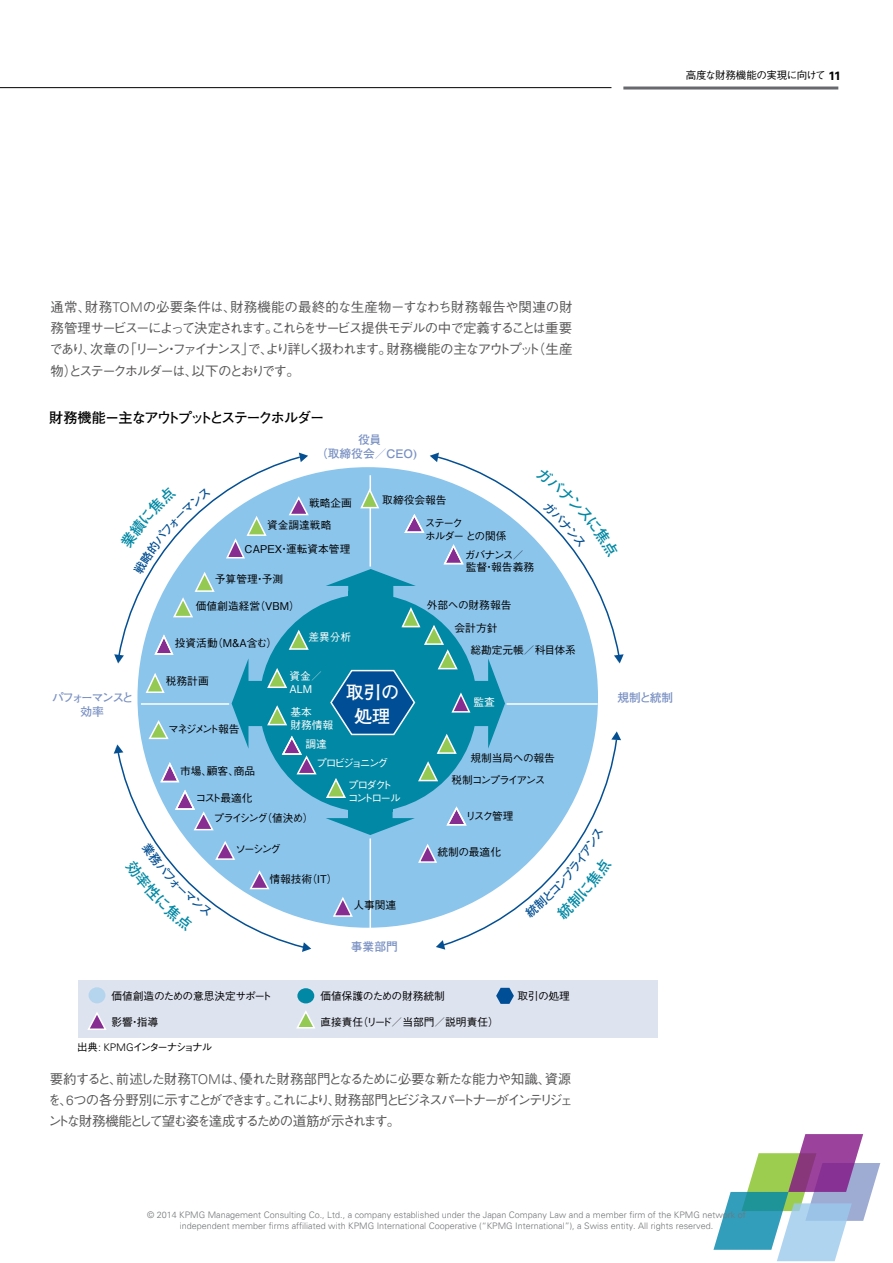
<style>
.page{position:relative;width:893px;height:1263px;background:#fff}
.page>*{position:absolute;margin:0;border:0;box-sizing:border-box;transform-origin:0 0}
.t1{font:700 18px/24px "Futo Go B101 Pro";color:#fff;text-align:center}
.t2{font:700 14.25px "Futo Go B101 Pro";letter-spacing:-.11em;color:#000}
.t3{font:500 13.5px/21.1px "Gothic BBB Pro";letter-spacing:-.13em;color:#595757;text-align:justify}
.t4{font:500 13.5px/21px "Gothic BBB Pro";letter-spacing:-.11em;color:#595757}
.t5{font:700 11.7px/14.1px "Futo Go B101 Pro";color:#7a91c3;text-align:center}
.t6{font:700 11.7px/14.1px "Futo Go B101 Pro";letter-spacing:-.125em;color:#7a91c3;text-align:center}
.t7{font:500 10.8px/21.8px "Gothic BBB Pro";color:#000}
.t8{font:500 10.8px/12.9px "Gothic BBB Pro";letter-spacing:-.11em;color:#fff}
.t9{font:500 10.8px/20.2px "Gothic BBB Pro";letter-spacing:-.13em;color:#000}
.t10{font:500 10.8px "Gothic BBB Pro";letter-spacing:-.03em;color:#000}
.t11{font:500 10.8px/12.9px "Gothic BBB Pro";letter-spacing:-.04em;color:#000}
.t12{font:500 10.8px/12.9px "Gothic BBB Pro";letter-spacing:-.125em;color:#000}
.t13{font:500 10.8px/12.9px "Gothic BBB Pro";letter-spacing:-.175em;color:#fff}
.t14{font:500 10.8px "Gothic BBB Pro";letter-spacing:-.155em;color:#000}
.t15{font:500 10.8px/19.4px "Gothic BBB Pro";letter-spacing:-.19em;color:#fff}
.t16{font:500 10.8px "Gothic BBB Pro";letter-spacing:-.19em;color:#000}
.t17{font:500 10.5px "Gothic BBB Pro";letter-spacing:-.17em;color:#000}
.t18{font:500 10.5px "Gothic BBB Pro";letter-spacing:-.04em;color:#000}
.t19{font:300 9px/10.8px "Univers 45";color:#737578;text-align:center}
.s1{font-family:"Univers LT Std";font-weight:700;font-size:12px}
.s2{font-family:"Univers 45";font-weight:300}
.s3{font-family:"Univers LT Std";font-weight:300}
</style>
<div class="page">
<svg style="left:713px;top:1134px;width:167px;height:127px"></svg>
<div style="left:78px;top:980px;width:579px;height:57px;background:#dee3f0"></div>
<svg style="left:296px;top:1010px;width:19px;height:19px"></svg>
<svg style="left:87px;top:1012px;width:20px;height:18px"></svg>
<div style="left:89px;top:987px;width:16px;height:16px;background:#b5d4ee;border-radius:50%"></div>
<div style="left:297px;top:988px;width:17px;height:15px;background:#0088a4;border-radius:50%"></div>
<svg style="left:496px;top:988px;width:18px;height:16px"></svg>
<div style="left:260px;top:594px;width:217px;height:218px;background:#0088a4;border-radius:50%"></div>
<hr style="left:623px;top:87px;width:215px;height:3px;background:#68696e">
<hr style="left:0;top:87px;width:611px;height:1px;background:#000">
<svg style="left:325px;top:453px;width:299px;height:497px"></svg>
<svg style="left:114px;top:453px;width:204px;height:499px"></svg>
<p class="t18" style="left:686px;top:67px;width:157px">高度な財務機能の実現に向けて <span class="s1">11</span></p>
<h3 class="t3" style="left:49px;top:295px;width:525px">通常、財務<span class="s2">TOM</span>の必要条件は、財務機能の最終的な生産物－すなわち財務報告や関連の財務管理サービス－によって決定されます。これらをサービス提供モデルの中で定義することは重要であり、次章の「リーン・ファイナンス」で、より詳しく扱われます。財務機能の主なアウトプット（生産物）とステークホルダーは、以下のとおりです。</h3>
<h2 class="t2" style="left:49px;top:407px;width:277px">財務機能－主なアウトプットとステークホルダー</h2>
<p class="t5" style="left:316px;top:431px;width:103px">役員<br>（取締役会／CEO)</p>
<p class="t7" style="left:382px;top:487px;width:66px">取締役会報告</p>
<p class="t7" style="left:267px;top:490px;width:86px;text-indent:42px">戦略企画資金調達戦略</p>
<p class="t7" style="left:245px;top:536px;width:107px">CAPEX・運転資本管理</p>
<p class="t7" style="left:215px;top:567px;width:70px">予算管理・予測</p>
<p class="t7" style="left:196px;top:594px;width:106px">価値創造経営（VBM）</p>
<p class="t7" style="left:175px;top:631px;width:104px">投資活動（M&amp;A含む）</p>
<p class="t7" style="left:166px;top:668px;width:44px">税務計画</p>
<p class="t16" style="left:168px;top:721px;width:73px">マネジメント報告</p>
<p class="t7" style="left:180px;top:759px;width:77px">市場、顧客、商品</p>
<p class="t9" style="left:214px;top:786px;width:102px;text-indent:-18px">コスト最適化<br>プライシング（値決め）</p>
<p class="t12" style="left:425px;top:515px;width:83px">ステーク<br>ホルダー との関係</p>
<p class="t11" style="left:465px;top:547px;width:71px">ガバナンス／監督・報告義務</p>
<p class="t7" style="left:427px;top:592px;width:86px">外部への財務報告</p>
<p class="t7" style="left:455px;top:616px;width:44px">会計方針</p>
<p class="t8" style="left:308px;top:629px;width:44px">差異分析</p>
<p class="t8" style="left:290px;top:668px;width:34px">資金／<br>ALM</p>
<p class="t8" style="left:290px;top:704px;width:44px">基本<br>財務情報</p>
<p class="t15" style="left:316px;top:733px;width:73px;text-indent:-11px">調達<br>プロビジョニング</p>
<p class="t13" style="left:348px;top:777px;width:55px">プロダクトコントロール</p>
<p class="t7" style="left:470px;top:637px;width:107px">総勘定元帳／科目体系</p>
<h1 class="t1" style="left:346px;top:678px;width:55px">取引の処理</h1>
<p class="t6" style="left:52px;top:689px;width:83px">パフォーマンスと効率</p>
<p class="t5" style="left:617px;top:689px;width:57px">規制と統制</p>
<p class="t8" style="left:473px;top:694px;width:23px">監査</p>
<p class="t7" style="left:470px;top:745px;width:86px">規制当局への報告</p>
<p class="t14" style="left:452px;top:771px;width:95px">税制コンプライアンス</p>
<p class="t7" style="left:466px;top:803px;width:50px">リスク管理</p>
<p class="t7" style="left:235px;top:837px;width:47px">ソーシング</p>
<p class="t7" style="left:269px;top:866px;width:70px">情報技術（IT）</p>
<p class="t7" style="left:353px;top:892px;width:44px">人事関連</p>
<p class="t5" style="left:351px;top:938px;width:49px">事業部門</p>
<p class="t7" style="left:437px;top:839px;width:65px">統制の最適化</p>
<p class="t10" style="left:111px;top:987px;width:162px">価値創造のための意思決定サポート</p>
<p class="t7" style="left:111px;top:1009px;width:48px">影響・指導</p>
<p class="t17" style="left:77px;top:1038px;width:137px">出典<span class="s3">:</span> <span class="s2">KPMG</span>インターナショナル</p>
<p class="t7" style="left:320px;top:984px;width:126px">価値保護のための財務統制</p>
<p class="t7" style="left:518px;top:984px;width:54px">取引の処理</p>
<p class="t7" style="left:320px;top:1009px;width:180px">直接責任（リード／当部門／説明責任）</p>
<h3 class="t4" style="left:48px;top:1066px;width:527px">要約すると、前述した財務<span class="s2">TOM</span>は、優れた財務部門となるために必要な新たな能力や知識、資源を、<span class="s2">6</span>つの各分野別に示すことができます。これにより、財務部門とビジネスパートナーがインテリジェントな財務機能として望む姿を達成するための道筋が示されます。</h3>
<p class="t19" style="left:147px;top:1209px;width:600px">© 2014 KPMG Management Consulting Co., Ltd., a company established under the Japan Company Law and a member firm of the KPMG network of independent member firms affiliated with KPMG International Cooperative (“KPMG International”), a Swiss entity. All rights reserved.</p>
</div>
